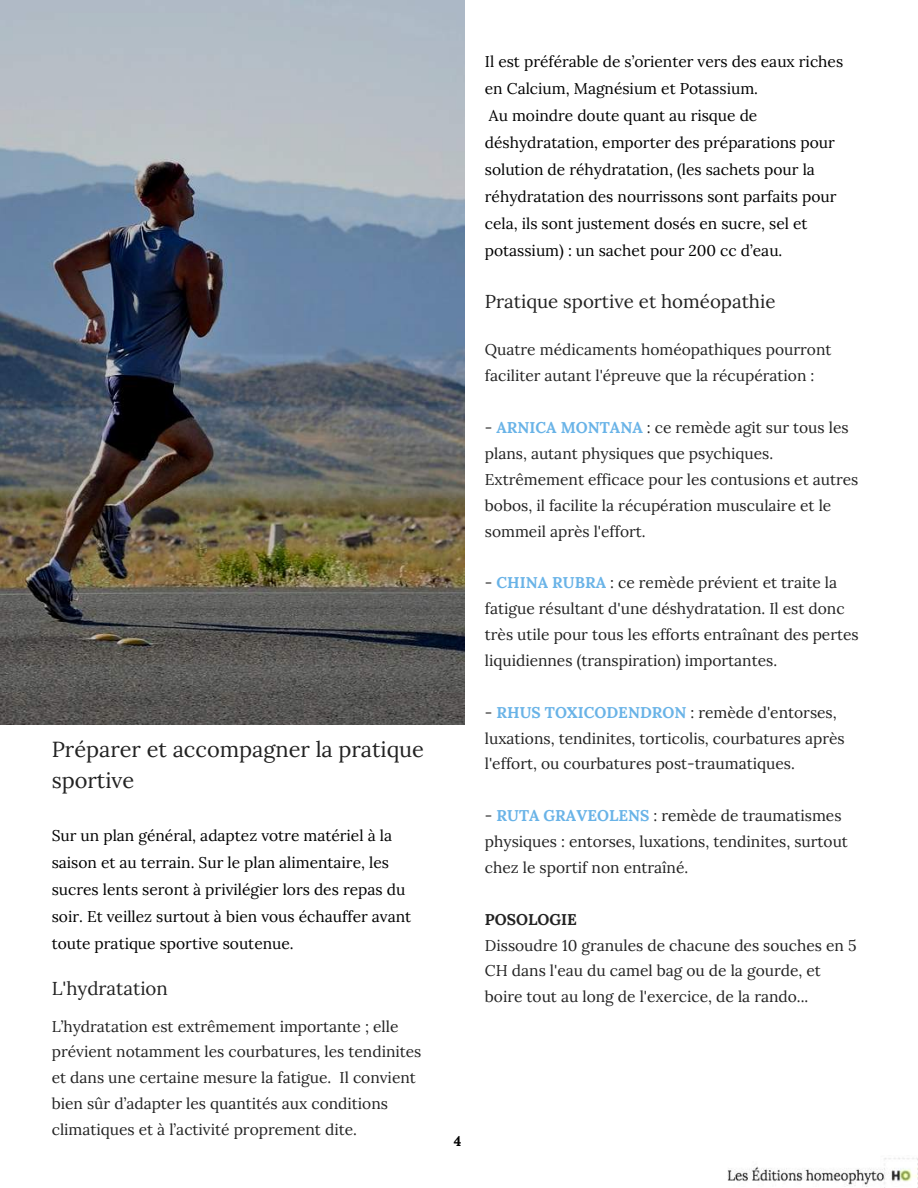
<style>
.page{position:relative;width:918px;height:1188px;background:#fff}
.page>*{position:absolute;margin:0;border:0;box-sizing:border-box;transform-origin:0 0}
.t1{font:21.75px/30.3px "Lora";color:#222}
.t2{font:18.75px "Lora";color:#222}
.t3{font:15.6px/25.8px "Lora";color:#222}
.t4{font:15.6px/27px "Lora";color:#000}
.t5{font:700 15.6px "Lora";color:#222}
.t6{font:700 13.95px "Lora";color:#000}
.s1{font-weight:700;color:#69b3e7}
</style>
<div class="page">
<img style="left:0;top:0;width:465px;height:724px">
<img style="left:727px;top:1158px;width:191px;height:30px">
<h1 class="t1" style="left:52px;top:735px;width:374px">Préparer et accompagner la pratique sportive</h1>
<p class="t4" style="left:52px;top:822px;width:361px">Sur un plan général, adaptez votre matériel à la saison et au terrain. Sur le plan alimentaire, les sucres lents seront à privilégier lors des repas du soir. Et veillez surtout à bien vous échauffer avant toute pratique sportive soutenue.</p>
<p class="t2" style="left:52px;top:977px;width:118px">L'hydratation</p>
<p class="t3" style="left:52px;top:1013px;width:371px">L’hydratation est extrêmement importante ; elle prévient notamment les courbatures, les tendinites et dans une certaine mesure la fatigue. Il convient bien sûr d’adapter les quantités aux conditions climatiques et à l’activité proprement dite.</p>
<p class="t4" style="left:485px;top:48px;width:360px">Il est préférable de s’orienter vers des eaux riches en Calcium, Magnésium et Potassium.<br>Au moindre doute quant au risque de déshydratation, emporter des préparations pour solution de réhydratation, (les sachets pour la réhydratation des nourrissons sont parfaits pour cela, ils sont justement dosés en sucre, sel et potassium) : un sachet pour 200 cc d’eau.</p>
<p class="t2" style="left:485px;top:291px;width:292px">Pratique sportive et homéopathie</p>
<p class="t3" style="left:485px;top:337px;width:348px">Quatre médicaments homéopathiques pourront faciliter autant l'épreuve que la récupération :</p>
<p class="t3" style="left:485px;top:415px;width:375px">- <span class="s1">ARNICA MONTANA</span> : ce remède agit sur tous les plans, autant physiques que psychiques.<br>Extrêmement efficace pour les contusions et autres bobos, il facilite la récupération musculaire et le sommeil après l'effort.</p>
<p class="t3" style="left:485px;top:570px;width:375px">- <span class="s1">CHINA RUBRA</span> : ce remède prévient et traite la fatigue résultant d'une déshydratation. Il est donc très utile pour tous les efforts entraînant des pertes liquidiennes (transpiration) importantes.</p>
<p class="t3" style="left:485px;top:699px;width:361px">- <span class="s1">RHUS TOXICODENDRON</span> : remède d'entorses, luxations, tendinites, torticolis, courbatures après l'effort, ou courbatures post-traumatiques.</p>
<p class="t3" style="left:485px;top:803px;width:365px">- <span class="s1">RUTA GRAVEOLENS</span> : remède de traumatismes physiques : entorses, luxations, tendinites, surtout chez le sportif non entraîné.</p>
<p class="t5" style="left:485px;top:909px;width:93px">POSOLOGIE</p>
<p class="t3" style="left:485px;top:932px;width:373px">Dissoudre 10 granules de chacune des souches en 5<br>CH dans l'eau du camel bag ou de la gourde, et boire tout au long de l'exercice, de la rando...</p>
<p class="t6" style="left:454px;top:1132px;width:9px">4</p>
</div>
